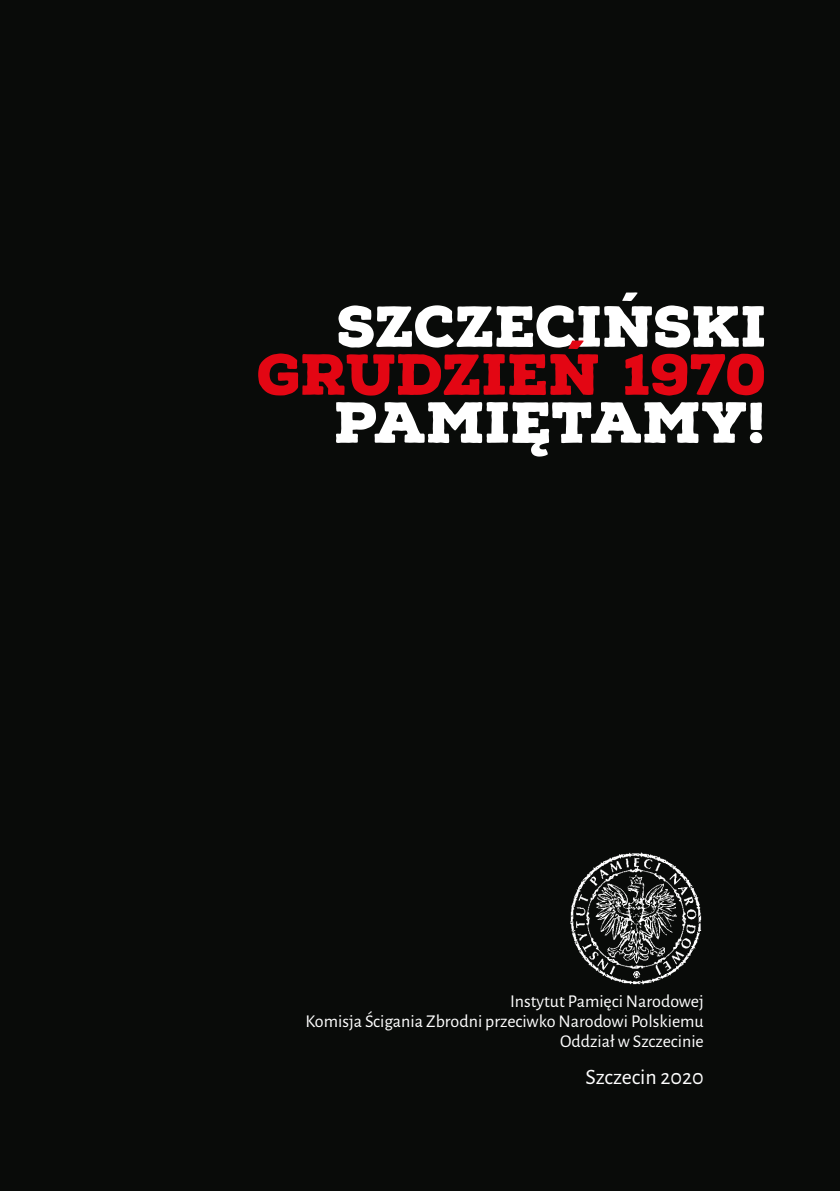
<style>
.page{position:relative;width:840px;height:1191px;background:#fff}
.page>*{position:absolute;margin:0;border:0;box-sizing:border-box;transform-origin:0 0}
.t1{font:900 56px/48px "Nexa Rust Slab";letter-spacing:-.01em;color:#fff;text-align:right}
.t2{font:22px "Alegreya Sans";color:#fff}
.t3{font:18px/20px "Alegreya Sans";color:#fff;text-align:right}
.s1{color:#e30613}
</style>
<div class="page">
<div style="left:0;top:0;width:839px;height:1191px;background:#090b09"></div>
<img style="left:570px;top:852px;width:132px;height:133px">
<p class="t1" style="left:258px;top:303px;width:511px">SZCZECIŃSKI<br><span class="s1">GRUDZIEŃ 1970<br></span>PAMIĘTAMY!</p>
<p class="t3" style="left:305px;top:990px;width:399px">Instytut Pamięci Narodowej<br>Komisja Ścigania Zbrodni przeciwko Narodowi Polskiemu<br>Oddział w Szczecinie</p>
<p class="t2" style="left:585px;top:1062px;width:120px">Szczecin 2020</p>
</div>
